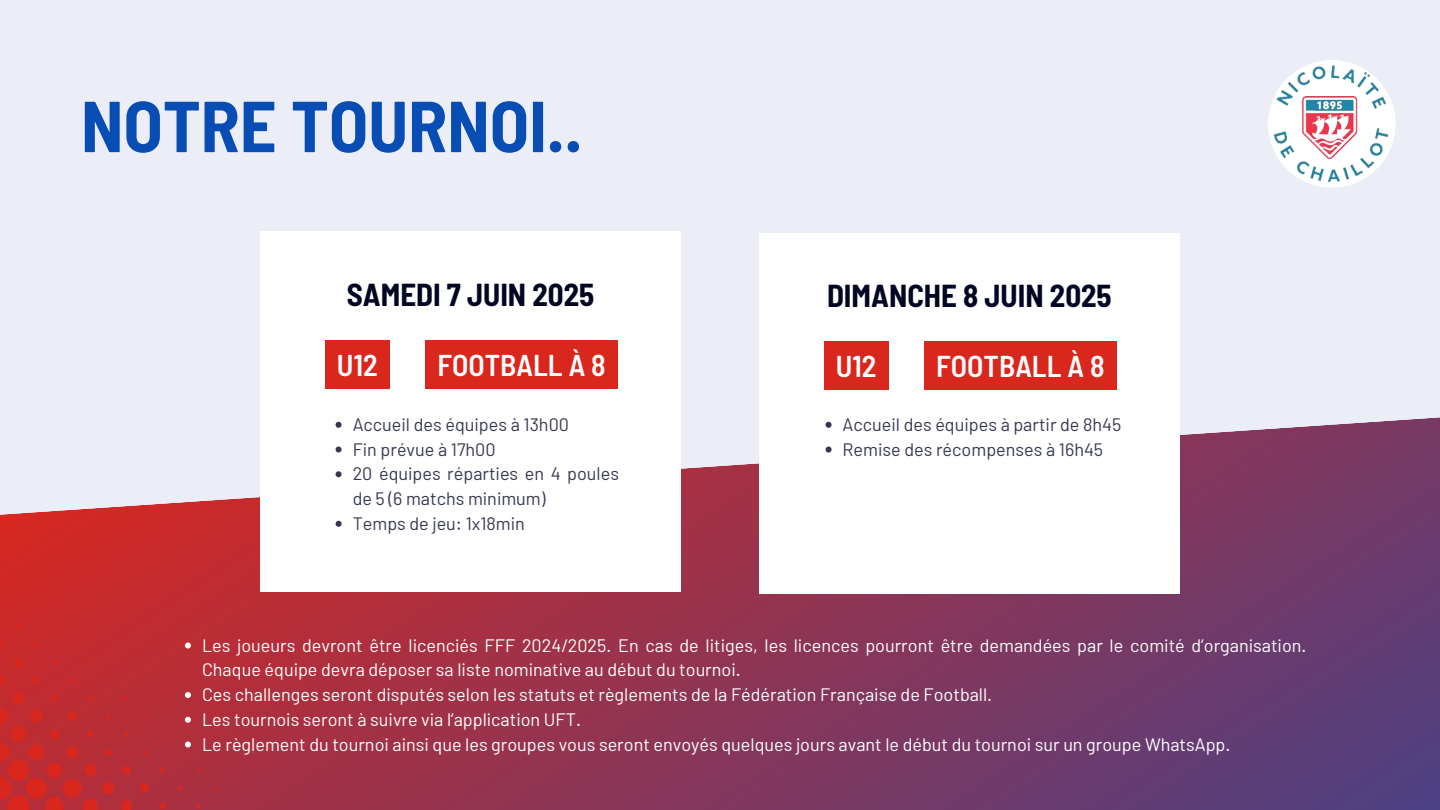
<style>
.page{position:relative;width:1440px;height:810px;background:#ebeef6}
.page>*{position:absolute;margin:0;border:0;box-sizing:border-box;transform-origin:0 0}
.t1{font:700 semi-condensed 72px "Barlow";color:#084db4}
.t2{font:700 semi-condensed 31px "Barlow";color:#030724}
.t3{font:600 semi-condensed 30px "Barlow";color:#fff}
.t4{font:18px/24.8px "Barlow";color:#fff}
.t5{font:18px/24.7px "Barlow";color:#030724}
</style>
<div class="page">
<svg style="left:0;top:417px;width:1440px;height:393px;background:#934261"></svg>
<svg style="left:16px;top:624px;width:5px;height:4px"></svg>
<svg style="left:34px;top:642px;width:5px;height:4px"></svg>
<svg style="left:52px;top:660px;width:5px;height:4px"></svg>
<svg style="left:70px;top:678px;width:5px;height:4px"></svg>
<svg style="left:142px;top:750px;width:5px;height:4px"></svg>
<svg style="left:160px;top:768px;width:5px;height:4px"></svg>
<svg style="left:178px;top:786px;width:5px;height:4px"></svg>
<svg style="left:196px;top:804px;width:5px;height:4px"></svg>
<svg style="left:0;top:641px;width:4px;height:6px"></svg>
<svg style="left:13px;top:658px;width:10px;height:8px"></svg>
<svg style="left:33px;top:677px;width:7px;height:6px"></svg>
<svg style="left:140px;top:784px;width:9px;height:8px"></svg>
<svg style="left:159px;top:803px;width:7px;height:6px"></svg>
<svg style="left:0;top:676px;width:5px;height:8px"></svg>
<svg style="left:0;top:692px;width:133px;height:118px;background:#bf2b30"></svg>
<div style="left:260px;top:231px;width:421px;height:361px;background:#fff"></div>
<div style="left:325px;top:340px;width:65px;height:48px;background:#da271e"></div>
<div style="left:425px;top:340px;width:193px;height:48px;background:#da271e"></div>
<svg style="left:336px;top:422px;width:6px;height:6px"></svg>
<svg style="left:336px;top:447px;width:6px;height:6px"></svg>
<svg style="left:336px;top:471px;width:6px;height:6px"></svg>
<svg style="left:336px;top:521px;width:6px;height:6px"></svg>
<svg style="left:185px;top:643px;width:6px;height:6px"></svg>
<svg style="left:185px;top:692px;width:6px;height:6px"></svg>
<svg style="left:180px;top:716px;width:11px;height:7px"></svg>
<svg style="left:180px;top:742px;width:11px;height:11px"></svg>
<img style="left:1269px;top:60px;width:126px;height:128px">
<div style="left:759px;top:233px;width:421px;height:360px;background:#fff"></div>
<div style="left:824px;top:341px;width:65px;height:49px;background:#da271e"></div>
<div style="left:924px;top:341px;width:193px;height:49px;background:#da271e"></div>
<svg style="left:826px;top:422px;width:6px;height:6px"></svg>
<svg style="left:826px;top:447px;width:6px;height:6px"></svg>
<h1 class="t1" style="left:81px;top:80px;width:503px">NOTRE TOURNOI..</h1>
<h2 class="t2" style="left:347px;top:275px;width:249px">SAMEDI 7 JUIN 2025</h2>
<h2 class="t2" style="left:827px;top:276px;width:286px">DIMANCHE 8 JUIN 2025</h2>
<h3 class="t3" style="left:337px;top:346px;width:42px">U12</h3>
<h3 class="t3" style="left:437px;top:346px;width:170px">FOOTBALL À 8</h3>
<h3 class="t3" style="left:836px;top:347px;width:42px">U12</h3>
<h3 class="t3" style="left:936px;top:347px;width:170px">FOOTBALL À 8</h3>
<p class="t5" style="left:353px;top:411px;width:268px">Accueil des équipes à 13h00<br>Fin prévue à 17h00<br>20 équipes réparties en 4 poules de 5 (6 matchs minimum)<br>Temps de jeu: 1x18min</p>
<p class="t5" style="left:843px;top:411px;width:280px">Accueil des équipes à partir de 8h45<br>Remise des récompenses à 16h45</p>
<p class="t4" style="left:202px;top:632px;width:1106px">Les joueurs devront être licenciés FFF 2024/2025. En cas de litiges, les licences pourront être demandées par le comité d’organisation.<br>Chaque équipe devra déposer sa liste nominative au début du tournoi.<br>Ces challenges seront disputés selon les statuts et règlements de la Fédération Française de Football.<br>Les tournois seront à suivre via l’application UFT.<br>Le règlement du tournoi ainsi que les groupes vous seront envoyés quelques jours avant le début du tournoi sur un groupe WhatsApp.</p>
</div>
